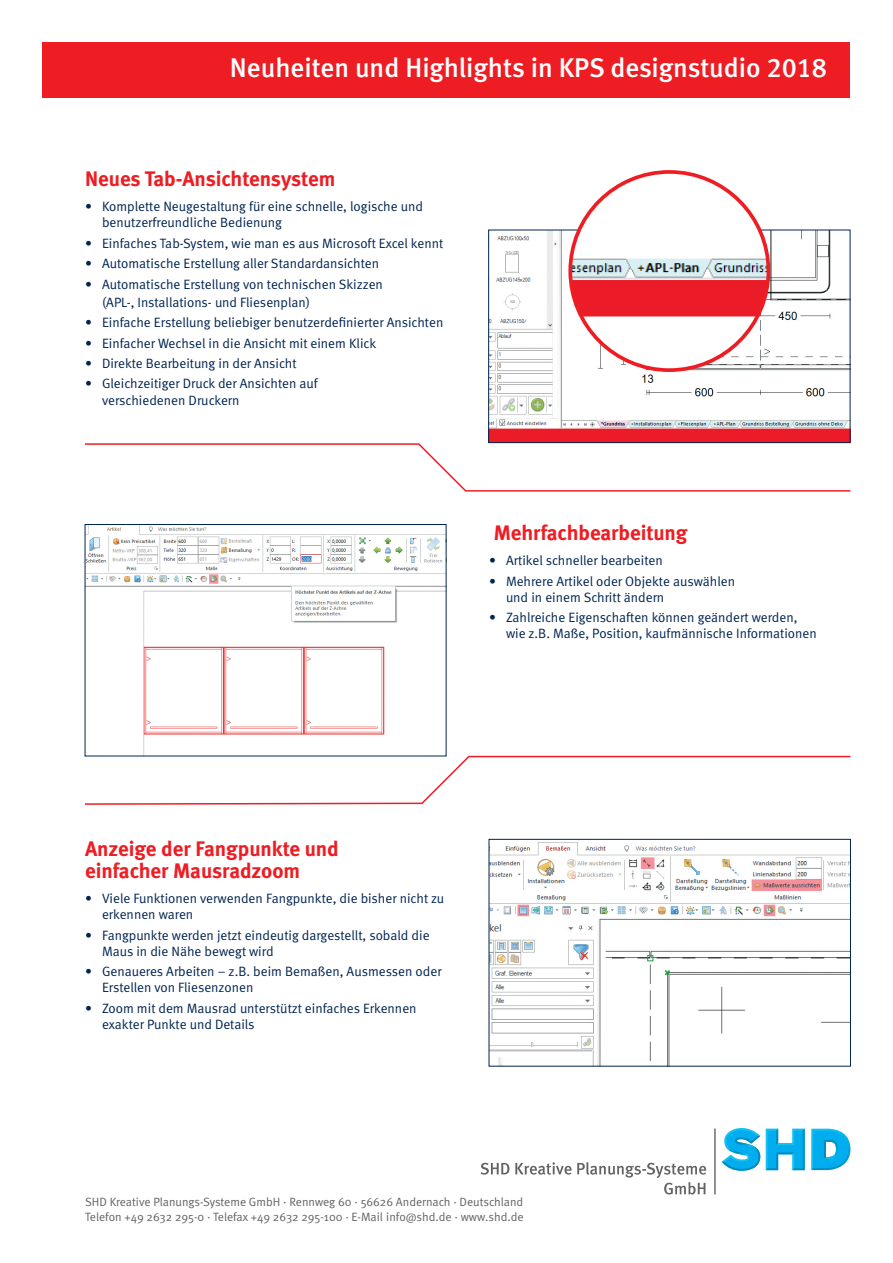
<style>
.page{position:relative;width:893px;height:1263px;background:#fff}
.page>*{position:absolute;margin:0;border:0;box-sizing:border-box;transform-origin:0 0}
.t1{font:27px "Meta Medium LF";color:#fff}
.t2{font:21px/22.5px "Meta Bold LF";color:#ee1d23}
.t3{font:13.5px/16.2px "Meta Normal LF";color:#002451}
.t4{font:12px/15px "Meta Normal";color:#636366}
</style>
<div class="page">
<div style="left:43px;top:43px;width:807px;height:55px;background:#ee1d23"></div>
<img style="left:490px;top:232px;width:358px;height:209px">
<div style="left:488px;top:230px;width:362px;height:213px;border:1px solid #002451"></div>
<div style="left:570px;top:172px;width:198px;height:198px;background:#fff;border-radius:50%"></div>
<img style="left:570px;top:172px;width:198px;height:144px">
<div style="left:568px;top:170px;width:202px;height:202px;border:4px solid #ee1d23;border-radius:50%"></div>
<svg style="left:85px;top:443px;width:766px;height:49px"></svg>
<img style="left:87px;top:526px;width:357px;height:228px">
<div style="left:85px;top:524px;width:361px;height:232px;border:1px solid #002451"></div>
<svg style="left:84px;top:755px;width:767px;height:50px"></svg>
<img style="left:491px;top:842px;width:358px;height:222px">
<div style="left:489px;top:839px;width:362px;height:227px;border:1px solid #002451"></div>
<svg style="left:766px;top:1128px;width:39px;height:42px"></svg>
<svg style="left:811px;top:1129px;width:39px;height:41px"></svg>
<svg style="left:722px;top:1128px;width:38px;height:43px"></svg>
<hr style="left:714px;top:1128px;width:2px;height:66px;background:#636366">
<svg style="left:481px;top:1162px;width:225px;height:32px"></svg>
<p class="t1" style="left:230px;top:52px;width:599px">Neuheiten und Highlights in KPS designstudio 2018</p>
<p class="t2" style="left:85px;top:168px;width:252px">Neues Tab-Ansichtensystem</p>
<p class="t3" style="left:102px;top:198px;width:322px;text-indent:-17px">• Komplette Neugestaltung für eine schnelle, logische und benutzerfreundliche Bedienung</p>
<p class="t3" style="left:85px;top:235px;width:360px">• Einfaches Tab-System, wie man es aus Microsoft Excel kennt</p>
<p class="t3" style="left:85px;top:255px;width:295px">• Automatische Erstellung aller Standardansichten</p>
<p class="t3" style="left:102px;top:275px;width:282px;line-height:18px;text-indent:-17px">• Automatische Erstellung von technischen Skizzen (APL-, Installations- und Fliesenplan)</p>
<p class="t3" style="left:85px;top:314px;width:360px">• Einfache Erstellung beliebiger benutzerdefinierter Ansichten</p>
<p class="t3" style="left:85px;top:335px;width:293px">• Einfacher Wechsel in die Ansicht mit einem Klick</p>
<p class="t3" style="left:85px;top:355px;width:213px">• Direkte Bearbeitung in der Ansicht</p>
<p class="t3" style="left:102px;top:376px;width:217px;text-indent:-17px">• Gleichzeitiger Druck der Ansichten auf verschiedenen Druckern</p>
<p class="t2" style="left:494px;top:522px;width:195px">Mehrfachbearbeitung</p>
<p class="t3" style="left:489px;top:552px;width:175px">• Artikel schneller bearbeiten</p>
<p class="t3" style="left:506px;top:573px;width:231px;text-indent:-17px">• Mehrere Artikel oder Objekte auswählen und in einem Schritt ändern</p>
<p class="t3" style="left:506px;top:609px;width:312px;text-indent:-17px">• Zahlreiche Eigenschaften können geändert werden, wie z.B. Maße, Position, kaufmännische Informationen</p>
<p class="t2" style="left:85px;top:837px;width:255px">Anzeige der Fangpunkte und einfacher Mausradzoom</p>
<p class="t3" style="left:102px;top:890px;width:344px;text-indent:-17px">• Viele Funktionen verwenden Fangpunkte, die bisher nicht zu erkennen waren</p>
<p class="t3" style="left:102px;top:926px;width:329px;text-indent:-17px">• Fangpunkte werden jetzt eindeutig dargestellt, sobald die<br>Maus in die Nähe bewegt wird</p>
<p class="t3" style="left:102px;top:963px;width:341px;text-indent:-17px">• Genaueres Arbeiten – z.B. beim Bemaßen, Ausmessen oder<br>Erstellen von Fliesenzonen</p>
<p class="t3" style="left:102px;top:1000px;width:316px;text-indent:-17px">• Zoom mit dem Mausrad unterstützt einfaches Erkennen exakter Punkte und Details</p>
<p class="t4" style="left:85px;top:1194px;width:440px">SHD Kreative Planungs-Systeme GmbH · Rennweg 60 · 56626 Andernach · Deutschland<br>Telefon +49 2632 295-0 · Telefax +49 2632 295-100 · E-Mail info@shd.de · www.shd.de</p>
</div>
